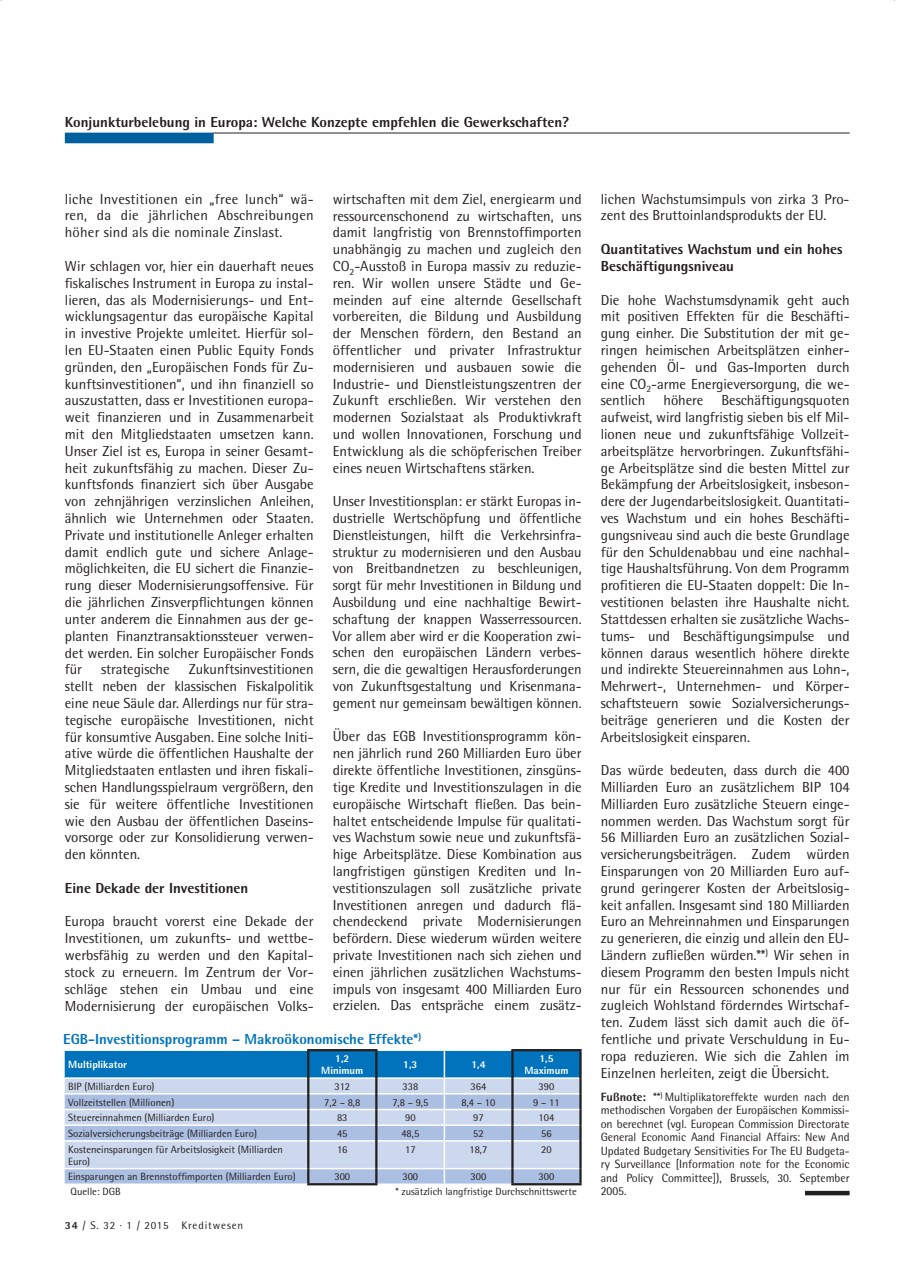
<style>
.page{position:relative;width:897px;height:1278px;background:#fff}
.page>*{position:absolute;margin:0;border:0;box-sizing:border-box;transform-origin:0 0}
.t1{font:14.55px/16.8px "Rotis Semi Sans";letter-spacing:-.005em;color:#231f20;text-align:justify}
.t2{font:800 14.55px/16.8px "Rotis Semi Sans";color:#231f20}
.t3{font:800 14.55px "Rotis Semi Sans";color:#0073bc}
.t4{font:12px/13.5px "Rotis Semi Sans";letter-spacing:-.005em;color:#231f20;text-align:justify}
.t5{font:10.95px "Rotis Semi Sans";letter-spacing:.08em;color:#231f20}
.t6{font:10.5px/12px "Rotis Semi Sans";color:#231f20}
.t7{font:800 10.5px/12px "Rotis Semi Sans";color:#fff;text-align:center}
.s1{font-weight:800}
</style>
<div class="page">
<hr style="left:213px;top:133px;width:636px;height:1px;background:#231f20">
<div style="left:65px;top:133px;width:149px;height:10px;background:#00609d"></div>
<div style="left:805px;top:1190px;width:44px;height:5px;background:#231f20"></div>
<hr style="left:307px;top:1049px;width:70px;height:2px;background:#231f20">
<hr style="left:307px;top:1183px;width:70px;height:2px;background:#231f20">
<hr style="left:511px;top:1049px;width:70px;height:2px;background:#231f20">
<svg style="left:64px;top:1050px;width:517px;height:133px;background:#9abcdd"></svg>
<hr style="left:511px;top:1183px;width:70px;height:2px;background:#231f20">
<p class="t2" style="left:65px;top:114px;width:505px">Konjunkturbelebung in Europa: Welche Konzepte empfehlen die Gewerkschaften?</p>
<p class="t1" style="left:65px;top:190px;width:250px">liche Investitionen ein „free lunch“ wä&shy;ren, da die jährlichen Abschreibungen höher sind als die nominale Zinslast.</p>
<p class="t1" style="left:65px;top:257px;width:250px">Wir schlagen vor, hier ein dauerhaft neues fiskalisches Instrument in Europa zu instal&shy;lieren, das als Modernisierungs- und Ent&shy;wicklungsagentur das europäische Kapital in investive Projekte umleitet. Hierfür sol&shy;len EU-Staaten einen Public Equity Fonds gründen, den „Europäischen Fonds für Zu&shy;kunftsinvestitionen“, und ihn finanziell so auszustatten, dass er Investitionen europa&shy;weit finanzieren und in Zusammenarbeit mit den Mitgliedstaaten umsetzen kann.<br>Unser Ziel ist es, Europa in seiner Gesamt&shy;heit zukunftsfähig zu machen. Dieser Zu&shy;kunftsfonds finanziert sich über Ausgabe von zehnjährigen verzinslichen Anleihen, ähnlich wie Unternehmen oder Staaten.<br>Private und institutionelle Anleger erhalten damit endlich gute und sichere Anlage&shy;möglichkeiten, die EU sichert die Finanzie&shy;rung dieser Modernisierungsoffensive. Für die jährlichen Zinsverpflichtungen können unter anderem die Einnahmen aus der ge&shy;planten Finanztransaktionssteuer verwen&shy;det werden. Ein solcher Europäischer Fonds für</p>
<p class="t1" style="left:65px;top:661px;width:250px;text-indent:124px">Zukunftsinvestitionen stellt neben der klassischen Fiskalpolitik eine neue Säule dar. Allerdings nur für stra&shy;tegische europäische Investitionen, nicht für konsumtive Ausgaben. Eine solche Initi&shy;ative würde die öffentlichen Haushalte der Mitgliedstaaten entlasten und ihren fiskali&shy;schen Handlungsspielraum vergrößern, den sie für weitere öffentliche Investitionen wie den Ausbau der öffentlichen Daseins&shy;vorsorge oder zur Konsolidierung verwen&shy;den könnten.</p>
<p class="t2" style="left:65px;top:879px;width:185px">Eine Dekade der Investitionen</p>
<p class="t1" style="left:65px;top:913px;width:250px">Europa braucht vorerst eine Dekade der Investitionen, um zukunfts- und wettbe&shy;werbsfähig zu werden und den Kapital&shy;stock zu erneuern. Im Zentrum der Vor&shy;schläge stehen ein Umbau und eine Modernisierung der europäischen Volks-</p>
<p class="t1" style="left:101px;top:661px;width:70px">strategische</p>
<p class="t1" style="left:333px;top:190px;width:250px">wirtschaften mit dem Ziel, energiearm und ressourcenschonend zu wirtschaften, uns damit langfristig von Brennstoffimporten unabhängig zu machen und zugleich den CO<sub>2</sub>-Ausstoß in Europa massiv zu reduzie&shy;ren. Wir wollen unsere Städte und Ge&shy;meinden auf eine alternde Gesellschaft vorbereiten, die Bildung und Ausbildung der Menschen fördern, den Bestand an öffentlicher und privater Infrastruktur modernisieren und ausbauen sowie die Industrie- und Dienstleistungszentren der Zukunft erschließen. Wir verstehen den modernen Sozialstaat als Produktivkraft und wollen Innovationen, Forschung und Entwicklung als die schöpferischen Treiber eines neuen Wirtschaftens stärken.</p>
<p class="t1" style="left:333px;top:493px;width:250px">Unser Investitionsplan: er stärkt Europas in&shy;dustrielle Wertschöpfung und öffentliche Dienstleistungen, hilft die Verkehrsinfra&shy;struktur zu modernisieren und den Ausbau von Breitbandnetzen zu beschleunigen, sorgt für mehr Investitionen in Bildung und Ausbildung und eine nachhaltige Bewirt&shy;schaftung der knappen Wasserressourcen.<br>Vor allem aber wird er die Kooperation zwi&shy;schen den europäischen Ländern verbes&shy;sern, die die gewaltigen Herausforderungen von Zukunftsgestaltung und Krisenmana&shy;gement nur gemeinsam bewältigen können.</p>
<p class="t1" style="left:333px;top:728px;width:250px">Über das EGB Investitionsprogramm kön&shy;nen jährlich rund 260 Milliarden Euro über direkte öffentliche Investitionen, zinsgüns&shy;tige Kredite und Investitionszulagen in die europäische Wirtschaft fließen. Das bein&shy;haltet entscheidende Impulse für qualitati&shy;ves Wachstum sowie neue und zukunftsfä&shy;hige Arbeitsplätze. Diese Kombination aus langfristigen günstigen Krediten und In&shy;vestitionszulagen soll zusätzliche private Investitionen anregen und dadurch flä&shy;chendeckend private Modernisierungen befördern. Diese wiederum würden weitere private Investitionen nach sich ziehen und einen jährlichen zusätzlichen Wachstums&shy;impuls von insgesamt 400 Milliarden Euro erzielen. Das entspräche einem zusätz-</p>
<p class="t3" style="left:63px;top:1029px;width:359px">EGB-Investitionsprogramm – Makroökonomische Effekte*<sup>)</sup></p>
<p class="t7" style="left:68px;top:1058px;width:60px">Multiplikator</p>
<p class="t7" style="left:321px;top:1052px;width:44px">1,2<br>Minimum</p>
<p class="t7" style="left:403px;top:1058px;width:16px">1,3</p>
<p class="t7" style="left:471px;top:1058px;width:16px">1,4</p>
<p class="t7" style="left:524px;top:1052px;width:46px">1,5<br>Maximum</p>
<p class="t6" style="left:68px;top:1080px;width:88px">BIP (Milliarden Euro)</p>
<p class="t6" style="left:334px;top:1080px;width:17px">312</p>
<p class="t6" style="left:402px;top:1080px;width:17px">338</p>
<p class="t6" style="left:470px;top:1080px;width:17px">364</p>
<p class="t6" style="left:538px;top:1080px;width:17px">390</p>
<p class="t6" style="left:68px;top:1096px;width:108px">Vollzeitstellen (Millionen)</p>
<p class="t6" style="left:324px;top:1096px;width:38px">7,2 – 8,8</p>
<p class="t6" style="left:392px;top:1096px;width:38px">7,8 – 9,5</p>
<p class="t6" style="left:461px;top:1096px;width:35px">8,4 – 10</p>
<p class="t6" style="left:533px;top:1096px;width:28px">9 – 11</p>
<p class="t6" style="left:68px;top:1111px;width:148px">Steuereinnahmen (Milliarden Euro)</p>
<p class="t6" style="left:337px;top:1111px;width:12px">83</p>
<p class="t6" style="left:405px;top:1111px;width:12px">90</p>
<p class="t6" style="left:473px;top:1111px;width:12px">97</p>
<p class="t6" style="left:538px;top:1111px;width:17px">104</p>
<p class="t6" style="left:68px;top:1127px;width:190px">Sozialversicherungsbeiträge (Milliarden Euro)</p>
<p class="t6" style="left:337px;top:1127px;width:12px">45</p>
<p class="t6" style="left:401px;top:1127px;width:19px">48,5</p>
<p class="t6" style="left:473px;top:1127px;width:12px">52</p>
<p class="t6" style="left:541px;top:1127px;width:12px">56</p>
<p class="t6" style="left:68px;top:1143px;width:216px">Kosteneinsparungen für Arbeitslosigkeit (Milliarden<br>Euro)</p>
<p class="t6" style="left:337px;top:1143px;width:12px">16</p>
<p class="t6" style="left:405px;top:1143px;width:12px">17</p>
<p class="t6" style="left:469px;top:1143px;width:19px">18,7</p>
<p class="t6" style="left:541px;top:1143px;width:12px">20</p>
<p class="t6" style="left:68px;top:1170px;width:229px">Einsparungen an Brennstoffimporten (Milliarden Euro)</p>
<p class="t6" style="left:334px;top:1170px;width:17px">300</p>
<p class="t6" style="left:402px;top:1170px;width:17px">300</p>
<p class="t6" style="left:470px;top:1170px;width:17px">300</p>
<p class="t6" style="left:538px;top:1170px;width:17px">300</p>
<p class="t6" style="left:71px;top:1185px;width:52px">Quelle: DGB</p>
<p class="t6" style="left:395px;top:1185px;width:183px">* zusätzlich langfristige Durchschnittswerte</p>
<p class="t5" style="left:65px;top:1218px;width:180px"><span class="s1">34</span> / S. 32 · 1 / 2015 Kreditwesen</p>
<p class="t1" style="left:601px;top:190px;width:250px">lichen Wachstumsimpuls von zirka 3 Pro&shy;zent des Bruttoinlandsprodukts der EU.</p>
<p class="t2" style="left:601px;top:240px;width:243px">Quantitatives Wachstum und ein hohes<br>Beschäftigungsniveau</p>
<p class="t1" style="left:601px;top:291px;width:250px">Die hohe Wachstumsdynamik geht auch mit positiven Effekten für die Beschäfti&shy;gung einher. Die Substitution der mit ge&shy;ringen heimischen Arbeitsplätzen einher&shy;gehenden Öl- und Gas-Importen durch eine CO<sub>2</sub>-arme Energieversorgung, die we&shy;sentlich</p>
<p class="t1" style="left:601px;top:392px;width:250px;text-indent:121px">Beschäftigungsquoten aufweist, wird langfristig sieben bis elf Mil&shy;lionen neue und zukunftsfähige Vollzeit&shy;arbeitsplätze hervorbringen. Zukunftsfähi&shy;ge Arbeitsplätze sind die besten Mittel zur Bekämpfung der Arbeitslosigkeit, insbeson&shy;dere der Jugendarbeitslosigkeit. Quantitati&shy;ves Wachstum und ein hohes Beschäfti&shy;gungsniveau sind auch die beste Grundlage für den Schuldenabbau und eine nachhal&shy;tige Haushaltsführung. Von dem Programm profitieren die EU-Staaten doppelt: Die In&shy;vestitionen belasten ihre Haushalte nicht.<br>Stattdessen erhalten sie zusätzliche Wachs&shy;tums- und Beschäftigungsimpulse und können daraus wesentlich höhere direkte und indirekte Steuereinnahmen aus Lohn-, Mehrwert-, Unternehmen- und Körper&shy;schaftsteuern sowie Sozialversicherungs&shy;beiträge generieren und die Kosten der Arbeitslosigkeit einsparen.</p>
<p class="t1" style="left:601px;top:761px;width:250px">Das würde bedeuten, dass durch die 400<br>Milliarden Euro an zusätzlichem BIP 104<br>Milliarden Euro zusätzliche Steuern einge&shy;nommen werden. Das Wachstum sorgt für 56 Milliarden Euro an zusätzlichen Sozial&shy;versicherungsbeiträgen. Zudem würden Einsparungen von 20 Milliarden Euro auf&shy;grund geringerer Kosten der Arbeitslosig&shy;keit anfallen. Insgesamt sind 180 Milliarden Euro an Mehreinnahmen und Einsparungen zu generieren, die einzig und allein den EU-Ländern zufließen würden.**<sup>)</sup> Wir sehen in diesem Programm den besten Impuls nicht nur für ein Ressourcen schonendes und zugleich Wohlstand förderndes Wirtschaf&shy;ten. Zudem lässt sich damit auch die öf&shy;fentliche und private Verschuldung in Eu&shy;ropa reduzieren. Wie sich die Zahlen im Einzelnen herleiten, zeigt die Übersicht.</p>
<p class="t4" style="left:601px;top:1090px;width:250px"><span class="s1">Fußnote:</span> **<sup>)</sup> Multiplikatoreffekte wurden nach den methodischen Vorgaben der Europäischen Kommissi&shy;on berechnet (vgl. European Commission Directorate General Economic Aand Financial Affairs: New And Updated Budgetary Sensitivities For The EU Budgeta&shy;ry Surveillance [Information note for the Economic and Policy Committee]), Brussels, 30. September 2005.</p>
<p class="t1" style="left:663px;top:392px;width:41px">höhere</p>
</div>
